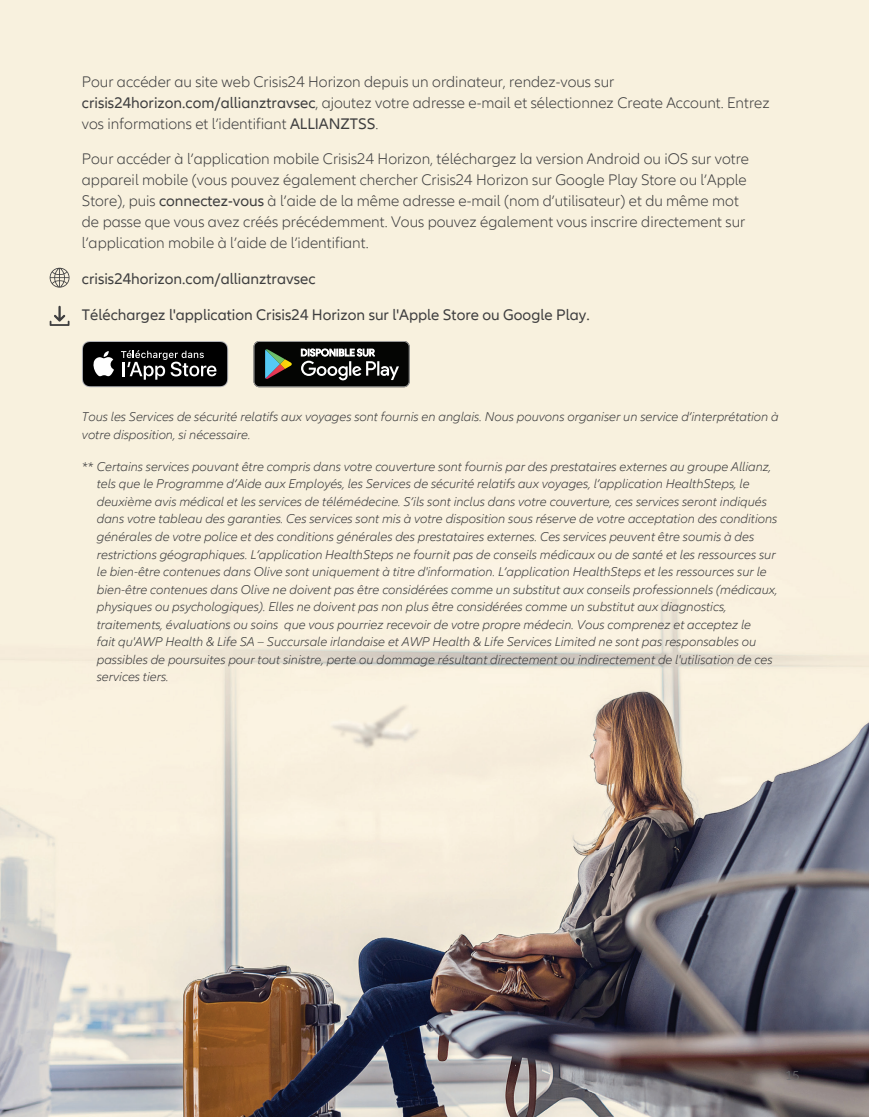
<style>
.page{position:relative;width:869px;height:1117px;background:#fff}
.page>*{position:absolute;margin:0;border:0;box-sizing:border-box;transform-origin:0 0}
.t1{font:300 15.75px/21px "Allianz Neo";color:#3e3e3f}
.t2{font:15.75px "Allianz Neo";color:#3e3e3f}
.t3{font:italic 300 13.12px/17.5px "Allianz Neo";color:#3e3e3f}
.t4{font:300 13.12px "Allianz Neo";color:#6c6d70}
.s1{font-weight:400}
</style>
<div class="page">
<img style="left:0;top:0;width:868px;height:1116px">
<svg style="left:82px;top:341px;width:146px;height:46px;background:#313132"></svg>
<svg style="left:253px;top:341px;width:156px;height:46px;background:#353835"></svg>
<svg style="left:50px;top:268px;width:19px;height:19px"></svg>
<svg style="left:50px;top:306px;width:19px;height:20px"></svg>
<p class="t1" style="left:82px;top:71px;width:689px">Pour accéder au site web Crisis24 Horizon depuis un ordinateur, rendez-vous sur <span class="s1">crisis24horizon.com/allianztravsec</span>, ajoutez votre adresse e-mail et sélectionnez Create Account. Entrez vos informations et l’identifiant <span class="s1">ALLIANZTSS</span>.</p>
<p class="t1" style="left:82px;top:149px;width:668px">Pour accéder à l’application mobile Crisis24 Horizon, téléchargez la version Android ou iOS sur votre appareil mobile (vous pouvez également chercher Crisis24 Horizon sur Google Play Store ou l’Apple Store), puis <span class="s1">connectez-vous</span> à l’aide de la même adresse e-mail (nom d’utilisateur) et du même mot de passe que vous avez créés précédemment. Vous pouvez également vous inscrire directement sur l’application mobile à l’aide de l’identifiant.</p>
<p class="t2" style="left:82px;top:270px;width:235px">crisis24horizon.com/allianztravsec</p>
<p class="t2" style="left:82px;top:306px;width:509px">Téléchargez l'application Crisis24 Horizon sur l'Apple Store ou Google Play.</p>
<p class="t3" style="left:82px;top:408px;width:698px">Tous les Services de sécurité relatifs aux voyages sont fournis en anglais. Nous pouvons organiser un service d’interprétation à votre disposition, si nécessaire.</p>
<p class="t3" style="left:97px;top:458px;width:682px;text-indent:-15px">** Certains services pouvant être compris dans votre couverture sont fournis par des prestataires externes au groupe Allianz, tels que le Programme d’Aide aux Employés, les Services de sécurité relatifs aux voyages, l’application HealthSteps, le deuxième avis médical et les services de télémédecine. S’ils sont inclus dans votre couverture, ces services seront indiqués dans votre tableau des garanties. Ces services sont mis à votre disposition sous réserve de votre acceptation des conditions générales de votre police et des conditions générales des prestataires externes. Ces services peuvent être soumis à des restrictions géographiques. L’application HealthSteps ne fournit pas de conseils médicaux ou de santé et les ressources sur le bien-être contenues dans Olive sont uniquement à titre d'information. L’application HealthSteps et les ressources sur le bien-être contenues dans Olive ne doivent pas être considérées comme un substitut aux conseils professionnels (médicaux, physiques ou psychologiques). Elles ne doivent pas non plus être considérées comme un substitut aux diagnostics, traitements, évaluations ou soins que vous pourriez recevoir de votre propre médecin. Vous comprenez et acceptez le<br>fait qu'AWP Health &amp; Life SA – Succursale irlandaise et AWP Health &amp; Life Services Limited ne sont pas responsables ou passibles de poursuites pour tout sinistre, perte ou dommage résultant directement ou indirectement de l'utilisation de ces services tiers.</p>
<p class="t4" style="left:785px;top:1067px;width:16px">15</p>
</div>
